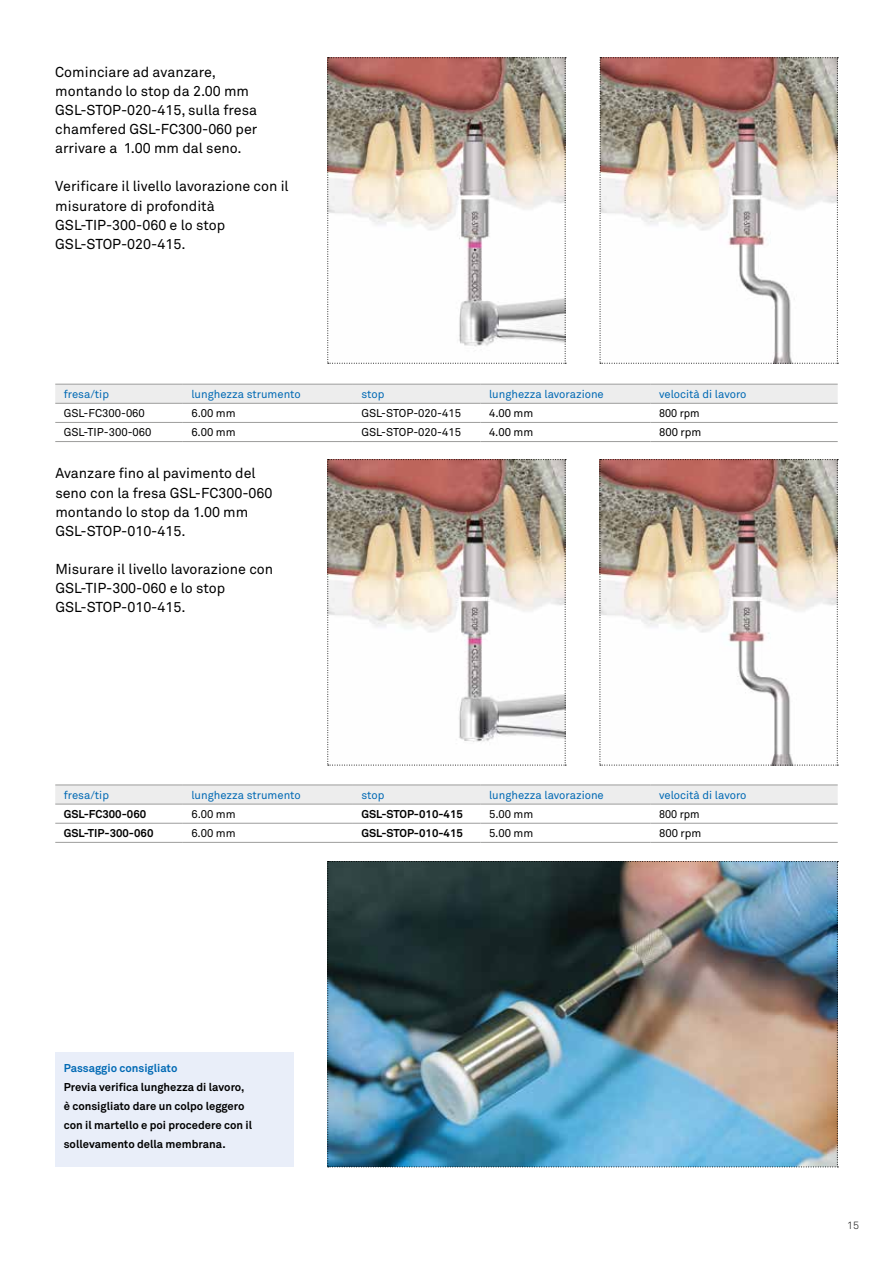
<style>
.page{position:relative;width:893px;height:1263px;background:#fff}
.page>*{position:absolute;margin:0;border:0;box-sizing:border-box;transform-origin:0 0}
.t1{font:14.25px/19.2px "Akkurat Pro";color:#000}
.t2{font:700 11.25px/19.2px "Akkurat Pro";color:#000}
.t3{font:11.25px "Akkurat Pro";color:#0069b4}
.t4{font:11.25px "Akkurat Pro";color:#000}
.t5{font:700 11.25px "Akkurat Pro";color:#0069b4}
.t6{font:11.25px "Akkurat Pro";color:#000;scale:.96 1}
.t7{font:10.5px "Akkurat Light Pro";color:#000}
</style>
<div class="page">
<img style="left:600px;top:57px;width:238px;height:307px">
<svg style="left:327px;top:57px;width:239px;height:307px"></svg>
<img style="left:327px;top:459px;width:239px;height:307px">
<img style="left:600px;top:459px;width:238px;height:307px">
<img style="left:327px;top:861px;width:511px;height:306px">
<svg style="left:55px;top:785px;width:783px;height:19px"></svg>
<hr style="left:55px;top:823px;width:128px;height:1px;background:#9d9d9c">
<hr style="left:183px;top:823px;width:170px;height:1px;background:#9d9d9c">
<hr style="left:353px;top:823px;width:127px;height:1px;background:#9d9d9c">
<hr style="left:480px;top:823px;width:171px;height:1px;background:#9d9d9c">
<hr style="left:651px;top:823px;width:187px;height:1px;background:#9d9d9c">
<hr style="left:55px;top:842px;width:128px;height:1px;background:#9d9d9c">
<hr style="left:183px;top:842px;width:170px;height:1px;background:#9d9d9c">
<hr style="left:353px;top:842px;width:127px;height:1px;background:#9d9d9c">
<hr style="left:480px;top:842px;width:171px;height:1px;background:#9d9d9c">
<hr style="left:651px;top:842px;width:187px;height:1px;background:#9d9d9c">
<hr style="left:55px;top:784px;width:128px;height:1px;background:#9d9d9c">
<hr style="left:183px;top:784px;width:170px;height:1px;background:#9d9d9c">
<hr style="left:353px;top:784px;width:127px;height:1px;background:#9d9d9c">
<hr style="left:480px;top:784px;width:171px;height:1px;background:#9d9d9c">
<hr style="left:651px;top:784px;width:187px;height:1px;background:#9d9d9c">
<hr style="left:55px;top:804px;width:128px;height:1px;background:#9d9d9c">
<hr style="left:183px;top:804px;width:170px;height:1px;background:#9d9d9c">
<hr style="left:353px;top:804px;width:127px;height:1px;background:#9d9d9c">
<hr style="left:480px;top:804px;width:171px;height:1px;background:#9d9d9c">
<hr style="left:651px;top:804px;width:187px;height:1px;background:#9d9d9c">
<div style="left:55px;top:385px;width:783px;height:18px;background:#ededed"></div>
<hr style="left:55px;top:422px;width:128px;height:1px;background:#9d9d9c">
<hr style="left:183px;top:422px;width:170px;height:1px;background:#9d9d9c">
<hr style="left:353px;top:422px;width:127px;height:1px;background:#9d9d9c">
<hr style="left:480px;top:422px;width:171px;height:1px;background:#9d9d9c">
<hr style="left:651px;top:422px;width:187px;height:1px;background:#9d9d9c">
<hr style="left:55px;top:441px;width:128px;height:1px;background:#9d9d9c">
<hr style="left:183px;top:441px;width:170px;height:1px;background:#9d9d9c">
<hr style="left:353px;top:441px;width:127px;height:1px;background:#9d9d9c">
<hr style="left:480px;top:441px;width:171px;height:1px;background:#9d9d9c">
<hr style="left:651px;top:441px;width:187px;height:1px;background:#9d9d9c">
<hr style="left:55px;top:384px;width:128px;height:1px;background:#9d9d9c">
<hr style="left:183px;top:384px;width:170px;height:1px;background:#9d9d9c">
<hr style="left:353px;top:384px;width:127px;height:1px;background:#9d9d9c">
<hr style="left:480px;top:384px;width:171px;height:1px;background:#9d9d9c">
<hr style="left:651px;top:384px;width:187px;height:1px;background:#9d9d9c">
<hr style="left:55px;top:403px;width:128px;height:1px;background:#9d9d9c">
<hr style="left:183px;top:403px;width:170px;height:1px;background:#9d9d9c">
<hr style="left:353px;top:403px;width:127px;height:1px;background:#9d9d9c">
<hr style="left:480px;top:403px;width:171px;height:1px;background:#9d9d9c">
<hr style="left:651px;top:403px;width:187px;height:1px;background:#9d9d9c">
<div style="left:55px;top:1052px;width:238px;height:115px;background:#e9eef9"></div>
<p class="t1" style="left:55px;top:62px;width:204px">Cominciare ad avanzare, montando lo stop da 2.00 mm<br>GSL-STOP-020-415, sulla fresa chamfered GSL-FC300-060 per arrivare a 1.00 mm dal seno.</p>
<p class="t1" style="left:55px;top:177px;width:235px">Verificare il livello lavorazione con il misuratore di profondità<br>GSL-TIP-300-060 e lo stop<br>GSL-STOP-020-415.</p>
<p class="t3" style="left:64px;top:388px;width:47px">fresa/tip</p>
<p class="t3" style="left:191px;top:388px;width:111px">lunghezza strumento</p>
<p class="t3" style="left:361px;top:388px;width:24px">stop</p>
<p class="t3" style="left:489px;top:388px;width:116px">lunghezza lavorazione</p>
<p class="t3" style="left:659px;top:388px;width:89px">velocità di lavoro</p>
<p class="t4" style="left:64px;top:407px;width:83px">GSL-FC300-060</p>
<p class="t4" style="left:191px;top:407px;width:46px">6.00 mm</p>
<p class="t4" style="left:361px;top:407px;width:101px">GSL-STOP-020-415</p>
<p class="t4" style="left:489px;top:407px;width:46px">4.00 mm</p>
<p class="t6" style="left:659px;top:407px;width:44px">800 rpm</p>
<p class="t4" style="left:64px;top:426px;width:89px">GSL-TIP-300-060</p>
<p class="t4" style="left:191px;top:426px;width:46px">6.00 mm</p>
<p class="t4" style="left:361px;top:426px;width:101px">GSL-STOP-020-415</p>
<p class="t4" style="left:489px;top:426px;width:46px">4.00 mm</p>
<p class="t4" style="left:659px;top:426px;width:44px">800 rpm</p>
<p class="t1" style="left:55px;top:464px;width:219px">Avanzare fino al pavimento del seno con la fresa GSL-FC300-060 montando lo stop da 1.00 mm<br>GSL-STOP-010-415.</p>
<p class="t1" style="left:55px;top:560px;width:219px">Misurare il livello lavorazione con<br>GSL-TIP-300-060 e lo stop<br>GSL-STOP-010-415.</p>
<p class="t3" style="left:64px;top:788px;width:47px">fresa/tip</p>
<p class="t3" style="left:191px;top:788px;width:111px">lunghezza strumento</p>
<p class="t3" style="left:361px;top:788px;width:24px">stop</p>
<p class="t3" style="left:489px;top:788px;width:116px">lunghezza lavorazione</p>
<p class="t3" style="left:659px;top:788px;width:89px">velocità di lavoro</p>
<p class="t2" style="left:64px;top:805px;width:84px">GSL-FC300-060</p>
<p class="t4" style="left:191px;top:808px;width:46px">6.00 mm</p>
<p class="t2" style="left:361px;top:805px;width:103px">GSL-STOP-010-415</p>
<p class="t4" style="left:489px;top:808px;width:46px">5.00 mm</p>
<p class="t6" style="left:659px;top:808px;width:44px">800 rpm</p>
<p class="t2" style="left:64px;top:824px;width:91px">GSL-TIP-300-060</p>
<p class="t4" style="left:191px;top:827px;width:46px">6.00 mm</p>
<p class="t2" style="left:361px;top:824px;width:103px">GSL-STOP-010-415</p>
<p class="t4" style="left:489px;top:827px;width:46px">5.00 mm</p>
<p class="t4" style="left:659px;top:827px;width:44px">800 rpm</p>
<p class="t5" style="left:64px;top:1061px;width:115px">Passaggio consigliato</p>
<p class="t2" style="left:64px;top:1077px;width:190px">Previa verifica lunghezza di lavoro, è consigliato dare un colpo leggero con il martello e poi procedere con il sollevamento della membrana.</p>
<p class="t7" style="left:847px;top:1219px;width:13px">15</p>
</div>
